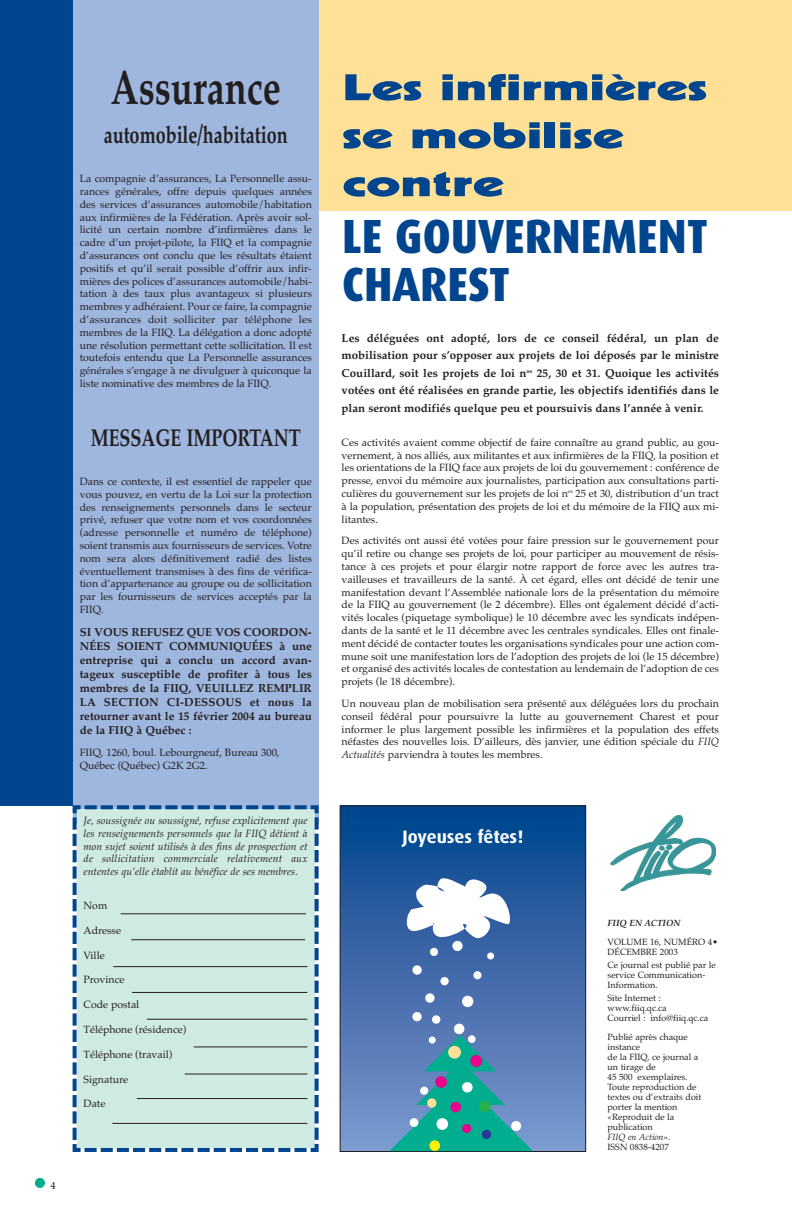
<style>
.page{position:relative;width:792px;height:1224px;background:#fff}
.page>*{position:absolute;margin:0;border:0;box-sizing:border-box;transform-origin:0 0}
.t1{font:700 48.6px "Palatino";color:#231f20;scale:.74 1}
.t2{font:800 48px/48px "Dax";color:#00458d;scale:.92 1}
.t3{font:900 36px/48px "Kabel";color:#00458d;scale:1.65 1}
.t4{font:700 24.3px "Palatino";color:#231f20;scale:.74 1}
.t5{font:700 18px "Dax";color:#fff}
.t6{font:700 11.5px/14px "Palatino";color:#231f20;text-align:justify}
.t7{font:10.5px/12.8px "Palatino";color:#231f20;text-align:justify}
.t8{font:italic 10.5px/12.8px "Palatino";color:#231f20;text-align:justify}
.t9{font:10px "Stone Serif";color:#231f20}
.t10{font:9px/10px "Palatino";color:#231f20}
.t11{font:italic 700 9px "Palatino";color:#231f20}
.s1{font-style:italic}
</style>
<div class="page">
<div style="left:0;top:0;width:74px;height:805px;background:#00458d"></div>
<div style="left:319px;top:0;width:473px;height:211px;background:#ffe097"></div>
<div style="left:35px;top:1178px;width:10px;height:10px;background:#00ad8e;border-radius:50%"></div>
<img style="left:611px;top:815px;width:105px;height:75px">
<div style="left:73px;top:0;width:246px;height:824px;background:#9fb6de"></div>
<div style="left:340px;top:806px;width:246px;height:346px;background:linear-gradient(to bottom,#01418b,#8098cd)"></div>
<div style="left:340px;top:805px;width:246px;height:347px;border:1px solid #231f20"></div>
<svg style="left:71px;top:805px;width:248px;height:347px"></svg>
<hr style="left:121px;top:913px;width:185px;height:1px;background:#231f20">
<hr style="left:131px;top:939px;width:174px;height:1px;background:#231f20">
<hr style="left:113px;top:966px;width:194px;height:1px;background:#231f20">
<hr style="left:132px;top:992px;width:175px;height:1px;background:#231f20">
<hr style="left:147px;top:1019px;width:160px;height:1px;background:#231f20">
<hr style="left:194px;top:1046px;width:113px;height:1px;background:#231f20">
<hr style="left:185px;top:1074px;width:122px;height:1px;background:#231f20">
<hr style="left:137px;top:1098px;width:170px;height:1px;background:#231f20">
<hr style="left:112px;top:1123px;width:195px;height:1px;background:#231f20">
<svg style="left:401px;top:874px;width:113px;height:65px"></svg>
<div style="left:430px;top:948px;width:8px;height:8px;background:#fff;border-radius:50%"></div>
<div style="left:452px;top:941px;width:11px;height:10px;background:#fff;border-radius:50%"></div>
<div style="left:487px;top:953px;width:7px;height:7px;background:#fff;border-radius:50%"></div>
<svg style="left:412px;top:965px;width:10px;height:10px"></svg>
<div style="left:440px;top:977px;width:9px;height:8px;background:#fff;border-radius:50%"></div>
<div style="left:473px;top:971px;width:9px;height:8px;background:#fff;border-radius:50%"></div>
<div style="left:462px;top:996px;width:11px;height:11px;background:#fff;border-radius:50%"></div>
<svg style="left:389px;top:1035px;width:144px;height:116px"></svg>
<div style="left:448px;top:1046px;width:13px;height:13px;background:#ffe097;border-radius:50%"></div>
<div style="left:470px;top:1055px;width:12px;height:12px;background:#ec008c;border-radius:50%"></div>
<div style="left:435px;top:1076px;width:12px;height:12px;background:#ec008c;border-radius:50%"></div>
<div style="left:462px;top:1082px;width:11px;height:11px;background:#fff;border-radius:50%"></div>
<div style="left:450px;top:1102px;width:11px;height:10px;background:#ec008c;border-radius:50%"></div>
<div style="left:479px;top:1101px;width:12px;height:11px;background:#28b14a;border-radius:50%"></div>
<div style="left:427px;top:1098px;width:9px;height:10px;background:#ffe097;border-radius:50%"></div>
<div style="left:436px;top:1118px;width:12px;height:12px;background:#fff;border-radius:50%"></div>
<div style="left:462px;top:1124px;width:9px;height:9px;background:#ec008c;border-radius:50%"></div>
<div style="left:429px;top:1140px;width:11px;height:11px;background:#fff200;border-radius:50%"></div>
<div style="left:482px;top:1130px;width:9px;height:9px;background:#2a3795;border-radius:50%"></div>
<div style="left:468px;top:1035px;width:8px;height:8px;background:#fff;border-radius:50%"></div>
<div style="left:420px;top:1087px;width:8px;height:8px;background:#fff;border-radius:50%"></div>
<div style="left:511px;top:1121px;width:10px;height:10px;background:#fff;border-radius:50%"></div>
<div style="left:410px;top:1118px;width:8px;height:9px;background:#fff;border-radius:50%"></div>
<div style="left:454px;top:1024px;width:10px;height:10px;background:#fff;border-radius:50%"></div>
<svg style="left:425px;top:993px;width:10px;height:10px"></svg>
<div style="left:432px;top:1015px;width:8px;height:9px;background:#fff;border-radius:50%"></div>
<div style="left:412px;top:1012px;width:10px;height:9px;background:#fff;border-radius:50%"></div>
<div style="left:429px;top:1037px;width:7px;height:7px;background:#fff;border-radius:50%"></div>
<h1 class="t1" style="left:111px;top:69px;width:231px">Assurance</h1>
<h3 class="t4" style="left:104px;top:125px;width:251px">automobile/habitation</h3>
<p class="t7" style="left:80px;top:173px;width:234px">La compagnie d’assurances, La Personnelle assu&shy;rances générales, offre depuis quelques années des services d’assurances automobile/habitation aux infirmières de la Fédération. Après avoir sol&shy;licité un certain nombre d’infirmières dans le cadre d’un projet-pilote, la FIIQ et la compagnie d’assurances ont conclu que les résultats étaient positifs et qu’il serait possible d’offrir aux infir&shy;mières des polices d’assurances automobile/habi&shy;tation à des taux plus avantageux si plusieurs membres y adhéraient. Pour ce faire, la compagnie d’assurances doit solliciter par téléphone les membres de la FIIQ. La délégation a donc adopté une résolution permettant cette sollicitation. Il est toutefois entendu que La Personnelle assurances générales s’engage à ne divulguer à quiconque la liste nominative des membres de la FIIQ.</p>
<h3 class="t4" style="left:91px;top:428px;width:286px">MESSAGE IMPORTANT</h3>
<p class="t7" style="left:80px;top:476px;width:234px">Dans ce contexte, il est essentiel de rappeler que vous pouvez, en vertu de la Loi sur la protection des renseignements personnels dans le secteur privé, refuser que votre nom et vos coordonnées (adresse personnelle et numéro de téléphone) soient transmis aux fournisseurs de services. Votre nom sera alors définitivement radié des listes éventuellement transmises à des fins de vérifica&shy;tion d’appartenance au groupe ou de sollicitation par les fournisseurs de services acceptés par la FIIQ.</p>
<p class="t6" style="left:80px;top:626px;width:234px">SI VOUS REFUSEZ QUE VOS COORDON-NÉES SOIENT COMMUNIQUÉES à une entreprise qui a conclu un accord avan&shy;tageux susceptible de profiter à tous les membres de la FIIQ, VEUILLEZ REMPLIR LA SECTION CI-DESSOUS et nous la retourner avant le 15 février 2004 au bureau de la FIIQ à Québec :</p>
<p class="t7" style="left:80px;top:747px;width:201px">FIIQ, 1260, boul. Lebourgneuf, Bureau 300,<br>Québec (Québec) G2K 2G2.</p>
<p class="t8" style="left:84px;top:815px;width:226px">Je, soussignée ou soussigné, refuse explicitement que les renseignements personnels que la FIIQ détient à mon sujet soient utilisés à des fins de prospection et de sollicitation commerciale relativement aux ententes qu’elle établit au bénéfice de ses membres.</p>
<p class="t7" style="left:84px;top:900px;width:25px">Nom</p>
<p class="t7" style="left:84px;top:925px;width:39px">Adresse</p>
<p class="t7" style="left:84px;top:950px;width:23px">Ville</p>
<p class="t7" style="left:84px;top:975px;width:42px">Province</p>
<p class="t7" style="left:84px;top:999px;width:57px">Code postal</p>
<p class="t7" style="left:84px;top:1024px;width:104px">Téléphone (résidence)</p>
<p class="t7" style="left:84px;top:1049px;width:90px">Téléphone (travail)</p>
<p class="t7" style="left:84px;top:1074px;width:46px">Signature</p>
<p class="t7" style="left:84px;top:1099px;width:23px">Date</p>
<p class="t9" style="left:50px;top:1182px;width:7px">4</p>
<h3 class="t3" style="left:342px;top:66px;width:223px">Les infirmières se mobilise contre</h3>
<h2 class="t2" style="left:342px;top:216px;width:400px">LE GOUVERNEMENT<br>CHAREST</h2>
<p class="t6" style="left:342px;top:330px;width:379px;line-height:17.5px">Les déléguées ont adopté, lors de ce conseil fédéral, un plan de mobilisation pour s’opposer aux projets de loi déposés par le ministre Couillard, soit les projets de loi n<sup>os</sup> 25, 30 et 31. Quoique les activités votées ont été réalisées en grande partie, les objectifs identifiés dans le plan seront modifiés quelque peu et poursuivis dans l’année à venir.</p>
<p class="t7" style="left:342px;top:437px;width:379px">Ces activités avaient comme objectif de faire connaître au grand public, au gou&shy;vernement, à nos alliés, aux militantes et aux infirmières de la FIIQ, la position et les orientations de la FIIQ face aux projets de loi du gouvernement : conférence de presse, envoi du mémoire aux journalistes, participation aux consultations parti&shy;culières du gouvernement sur les projets de loi n<sup>os</sup> 25 et 30, distribution d’un tract à la population, présentation des projets de loi et du mémoire de la FIIQ aux mi&shy;litantes.</p>
<p class="t7" style="left:342px;top:536px;width:379px">Des activités ont aussi été votées pour faire pression sur le gouvernement pour qu’il retire ou change ses projets de loi, pour participer au mouvement de résis&shy;tance à ces projets et pour élargir notre rapport de force avec les autres tra&shy;vailleuses et travailleurs de la santé. À cet égard, elles ont décidé de tenir une manifestation devant l’Assemblée nationale lors de la présentation du mémoire de la FIIQ au gouvernement (le 2 décembre). Elles ont également décidé d’acti&shy;vités locales (piquetage symbolique) le 10 décembre avec les syndicats indépen&shy;dants de la santé et le 11 décembre avec les centrales syndicales. Elles ont finale&shy;ment décidé de contacter toutes les organisations syndicales pour une action com&shy;mune soit une manifestation lors de l’adoption des projets de loi (le 15 décembre) et organisé des activités locales de contestation au lendemain de l’adoption de ces projets (le 18 décembre).</p>
<p class="t7" style="left:342px;top:698px;width:379px">Un nouveau plan de mobilisation sera présenté aux déléguées lors du prochain conseil fédéral pour poursuivre la lutte au gouvernement Charest et pour informer le plus largement possible les infirmières et la population des effets néfastes des nouvelles lois. D’ailleurs, dès janvier, une édition spéciale du <span class="s1">FIIQ Actualités</span> parviendra à toutes les membres.</p>
<h3 class="t5" style="left:403px;top:829px;width:122px">Joyeuses fêtes!</h3>
<p class="t11" style="left:608px;top:920px;width:75px">FIIQ EN ACTION</p>
<p class="t10" style="left:608px;top:938px;width:112px">VOLUME 16, NUMÉRO 4•<br>DÉCEMBRE 2003</p>
<p class="t10" style="left:608px;top:961px;width:110px">Ce journal est publié par le service Communication-<br>Information.</p>
<p class="t10" style="left:608px;top:994px;width:102px">Site Internet : www.fiiq.qc.ca<br>Courriel : info@fiiq.qc.ca</p>
<p class="t10" style="left:608px;top:1033px;width:95px">Publié après chaque instance<br>de la FIIQ, ce journal a un tirage de<br>45 500 exemplaires.<br>Toute reproduction de textes ou d’extraits doit porter la mention <span class="s1">«</span>Reproduit de la publication<br><span class="s1">FIIQ en Action</span>».<br>ISSN 0838-4207</p>
</div>
